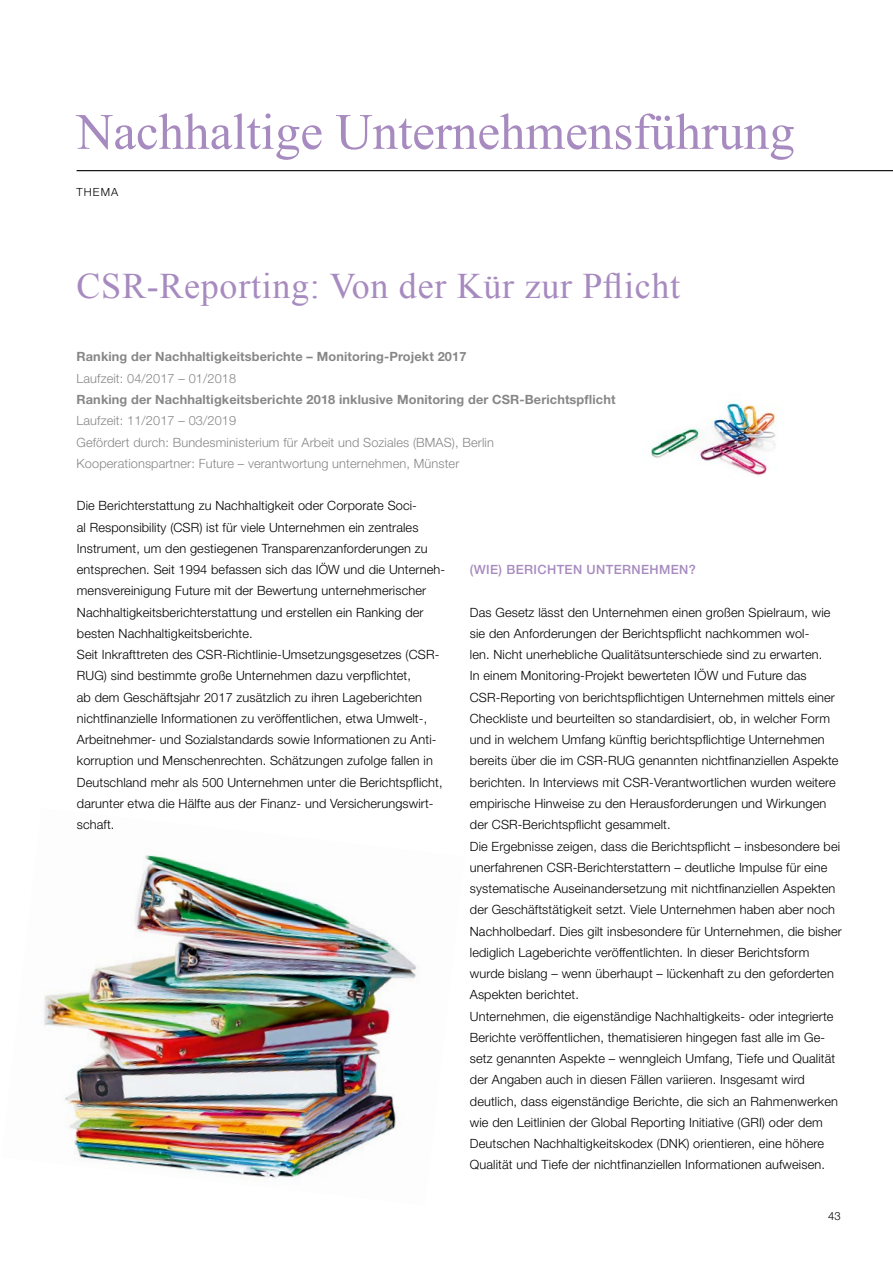
<style>
.page{position:relative;width:893px;height:1263px;background:#fff}
.page>*{position:absolute;margin:0;border:0;box-sizing:border-box;transform-origin:0 0}
.iöw_Flyer_Ü0_35_44_l{font:51px "Times New Roman";color:#a78abf}
.iöw_Flyer_Ü1_24_28_l{font:36px "Times New Roman";letter-spacing:.02em;color:#a78abf}
.iöw_Text{font:300 12.75px/21.3px "Helvetica Neue LT Std";letter-spacing:.01em;color:#000}
.iöw_Text-2{font:300 12.75px "Helvetica Neue LT Std";letter-spacing:.01em;color:#868786}
.iöw_Text-3{font:700 12.75px "Helvetica Neue LT Std";letter-spacing:.01em;color:#868786}
.Zwischen_Ü_Vorwort{font:500 12.75px "Helvetica Neue LT Std";letter-spacing:.03em;color:#a78abf}
.iöw_Rubrik{font:300 11.25px "Helvetica Neue LT Std";letter-spacing:.1em;color:#000}
</style>
<div class="page">
<img style="left:651px;top:402px;width:127px;height:75px">
<img style="left:44px;top:855px;width:373px;height:325px">
<hr style="left:77px;top:170px;width:816px;height:1px;background:#000">
<p class="iöw_Flyer_Ü0_35_44_l" style="left:77px;top:97px;width:720px">Nachhaltige Unternehmensführung</p>
<p class="iöw_Rubrik" style="left:77px;top:185px;width:43px">THEMA</p>
<p class="iöw_Flyer_Ü1_24_28_l" style="left:77px;top:261px;width:605px">CSR-Reporting: Von der Kür zur Pflicht</p>
<p class="iöw_Text-3" style="left:77px;top:349px;width:391px">Ranking der Nachhaltigkeitsberichte – Monitoring-Projekt 2017</p>
<p class="iöw_Text-2" style="left:77px;top:370px;width:161px">Laufzeit: 04/2017 – 01/2018</p>
<p class="iöw_Text-3" style="left:77px;top:392px;width:540px">Ranking der Nachhaltigkeitsberichte 2018 inklusive Monitoring der CSR-Berichtspflicht</p>
<p class="iöw_Text-2" style="left:77px;top:413px;width:161px">Laufzeit: 11/2017 – 03/2019</p>
<p class="iöw_Text-2" style="left:77px;top:434px;width:419px">Gefördert durch: Bundesministerium für Arbeit und Soziales (BMAS), Berlin</p>
<p class="iöw_Text-2" style="left:77px;top:455px;width:384px">Kooperationspartner: Future – verantwortung unternehmen, Münster</p>
<p class="iöw_Text" style="left:77px;top:495px;width:370px">Die Berichterstattung zu Nachhaltigkeit oder Corporate Soci-<br>al Responsibility (CSR) ist für viele Unternehmen ein zentrales Instrument, um den gestiegenen Transparenzanforderungen zu entsprechen. Seit 1994 befassen sich das IÖW und die Unterneh&shy;mensvereinigung Future mit der Bewertung unternehmerischer Nachhaltigkeitsberichterstattung und erstellen ein Ranking der besten Nachhaltigkeitsberichte.</p>
<p class="iöw_Text" style="left:77px;top:644px;width:367px">Seit Inkrafttreten des CSR-Richtlinie-Umsetzungsgesetzes (CSR-RUG) sind bestimmte große Unternehmen dazu verpflichtet,<br>ab dem Geschäftsjahr 2017 zusätzlich zu ihren Lageberichten nichtfinanzielle Informationen zu veröffentlichen, etwa Umwelt-, Arbeitnehmer- und Sozialstandards sowie Informationen zu Anti&shy;korruption und Menschenrechten. Schätzungen zufolge fallen in Deutschland mehr als 500 Unternehmen unter die Berichtspflicht, darunter etwa die Hälfte aus der Finanz- und Versicherungswirt&shy;schaft.</p>
<p class="Zwischen_Ü_Vorwort" style="left:470px;top:562px;width:227px">(WIE) BERICHTEN UNTERNEHMEN?</p>
<p class="iöw_Text" style="left:470px;top:601px;width:370px">Das Gesetz lässt den Unternehmen einen großen Spielraum, wie sie den Anforderungen der Berichtspflicht nachkommen wol-<br>len. Nicht unerhebliche Qualitätsunterschiede sind zu erwarten.<br>In einem Monitoring-Projekt bewerteten IÖW und Future das CSR-Reporting von berichtspflichtigen Unternehmen mittels einer Checkliste und beurteilten so standardisiert, ob, in welcher Form und in welchem Umfang künftig berichtspflichtige Unternehmen bereits über die im CSR-RUG genannten nichtfinanziellen Aspekte berichten. In Interviews mit CSR-Verantwortlichen wurden weitere empirische Hinweise zu den Herausforderungen und Wirkungen der CSR-Berichtspflicht gesammelt.</p>
<p class="iöw_Text" style="left:470px;top:835px;width:374px">Die Ergebnisse zeigen, dass die Berichtspflicht – insbesondere bei unerfahrenen CSR-Berichterstattern – deutliche Impulse für eine systematische Auseinandersetzung mit nichtfinanziellen Aspekten der Geschäftstätigkeit setzt. Viele Unternehmen haben aber noch Nachholbedarf. Dies gilt insbesondere für Unternehmen, die bisher lediglich Lageberichte veröffentlichten. In dieser Berichtsform wurde bislang – wenn überhaupt – lückenhaft zu den geforderten Aspekten berichtet.</p>
<p class="iöw_Text" style="left:470px;top:1005px;width:370px">Unternehmen, die eigenständige Nachhaltigkeits- oder integrierte Berichte veröffentlichen, thematisieren hingegen fast alle im Ge&shy;setz genannten Aspekte – wenngleich Umfang, Tiefe und Qualität der Angaben auch in diesen Fällen variieren. Insgesamt wird deutlich, dass eigenständige Berichte, die sich an Rahmenwerken wie den Leitlinien der Global Reporting Initiative (GRI) oder dem Deutschen Nachhaltigkeitskodex (DNK) orientieren, eine höhere Qualität und Tiefe der nichtfinanziellen Informationen aufweisen.</p>
<p class="iöw_Rubrik" style="left:828px;top:1209px;width:14px">43</p>
</div>
